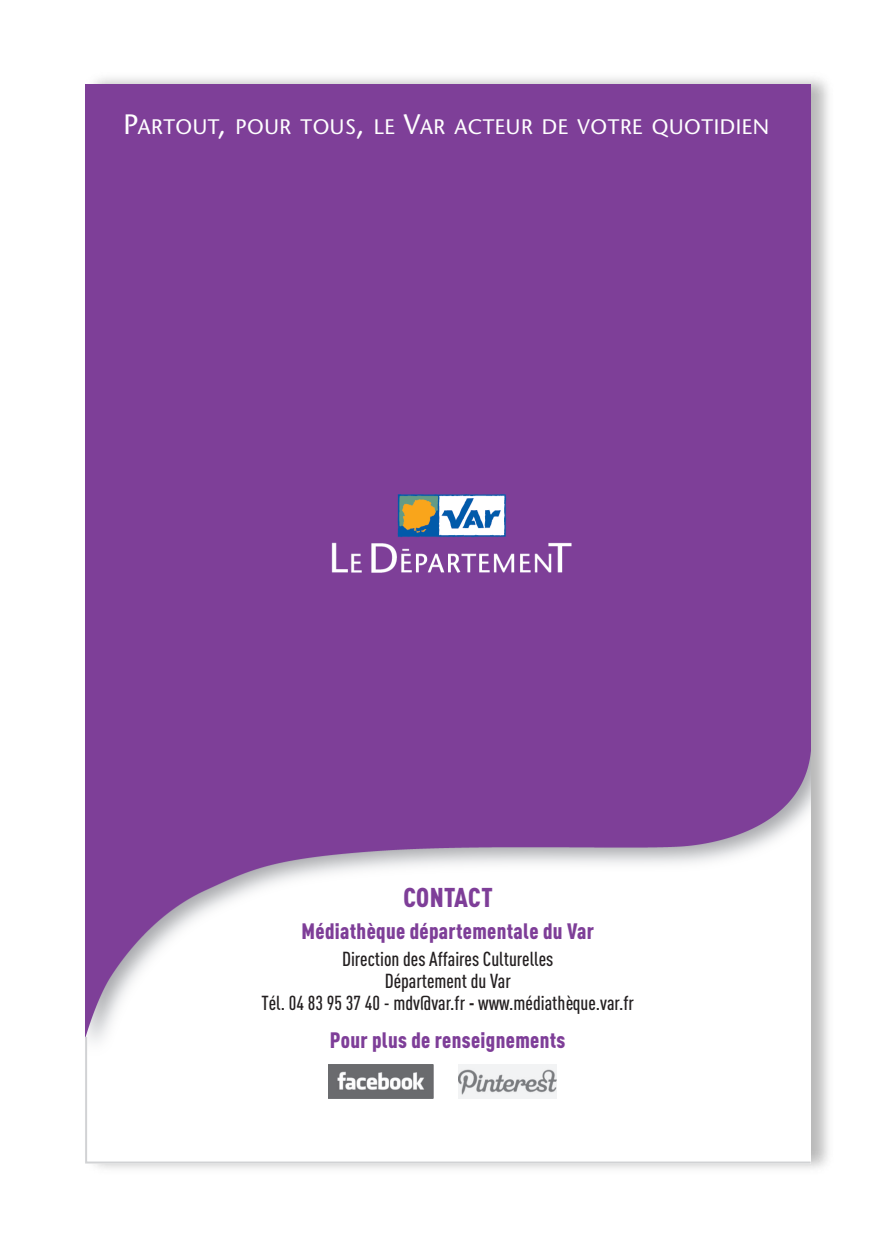
<style>
.page{position:relative;width:896px;height:1248px;background:#fff}
.page>*{position:absolute;margin:0;border:0;box-sizing:border-box;transform-origin:0 0}
.t1{font:900 26.8px "DIN Cond";letter-spacing:.01em;color:#7e3e98}
.t2{font:900 22px "DIN Cond";letter-spacing:.015em;color:#7e3e98}
.t3{font:21px "Stone Sans";letter-spacing:.025em;color:#fff}
.t4{font:500 20px/22.4px "DIN Cond";color:#231f20;text-align:center}
.s1{font-size:28px}
.s2{font-weight:700}
</style>
<div class="page">
<img style="left:94px;top:78px;width:735px;height:1091px">
<img style="left:85px;top:84px;width:725px;height:950px">
<svg style="left:85px;top:1034px;width:727px;height:130px"></svg>
<img style="left:329px;top:1064px;width:104px;height:34px">
<img style="left:458px;top:1064px;width:99px;height:34px">
<p class="t3" style="left:124px;top:119px;width:647px"><span class="s1">P</span>ARTOUT<span class="s1">,</span> POUR TOUS<span class="s1">,</span> LE <span class="s1">V</span>AR ACTEUR DE VOTRE QUOTIDIEN</p>
<h1 class="t1" style="left:403px;top:887px;width:91px">CONTACT</h1>
<p class="t2" style="left:301px;top:923px;width:294px">Médiathèque départementale du Var</p>
<p class="t4" style="left:261px;top:949px;width:374px">Direction des Affaires Culturelles<br>Département du Var<br>Tél. 04 83 95 37 40 - mdv@var.fr <span class="s2">-</span> www.médiathèque.var.fr</p>
<p class="t2" style="left:330px;top:1031px;width:237px">Pour plus de renseignements</p>
</div>
